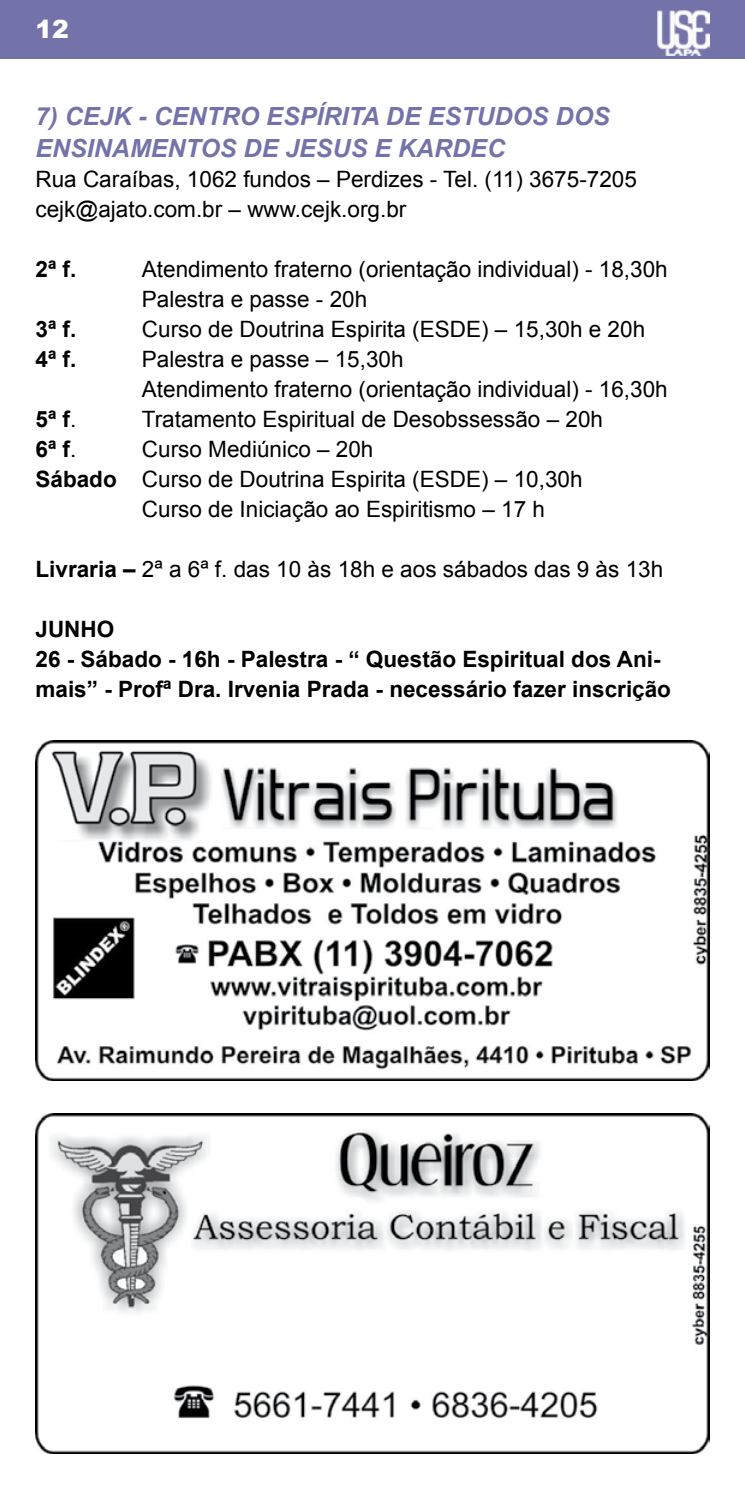
<style>
.page{position:relative;width:745px;height:1489px;background:#fff}
.page>*{position:absolute;margin:0;border:0;box-sizing:border-box;transform-origin:0 0}
.t1{font:italic 700 25px/32.5px "Arial";color:#7473a9}
.t2{font:900 25px "Arial";color:#fff}
.t3{font:22.5px/30px "Arial";color:#000}
.t4{font:700 22.5px/30px "Arial";color:#000}
.s1{font-weight:400}
.s2{font-weight:700}
</style>
<div class="page">
<div style="left:0;top:0;width:744px;height:59px;background:#7473a9"></div>
<img style="left:657px;top:11px;width:52px;height:44px">
<img style="left:35px;top:741px;width:674px;height:339px">
<img style="left:35px;top:1113px;width:674px;height:340px">
<p class="t2" style="left:35px;top:11px;width:35px">12</p>
<p class="t1" style="left:35px;top:100px;width:575px">7) CEJK - CENTRO ESPÍRITA DE ESTUDOS DOS<br>ENSINAMENTOS DE JESUS E KARDEC</p>
<p class="t3" style="left:35px;top:164px;width:602px">Rua Caraíbas, 1062 fundos – Perdizes - Tel. (11) 3675-7205 cejk@ajato.com.br – www.cejk.org.br</p>
<p class="t4" style="left:35px;top:255px;width:42px">2ª f.</p>
<p class="t3" style="left:142px;top:254px;width:527px">Atendimento fraterno (orientação individual) - 18,30h<br>Palestra e passe - 20h</p>
<p class="t4" style="left:35px;top:315px;width:42px">3ª f.</p>
<p class="t3" style="left:142px;top:314px;width:504px">Curso de Doutrina Espirita (ESDE) – 15,30h e 20h</p>
<p class="t4" style="left:35px;top:345px;width:42px">4ª f.</p>
<p class="t3" style="left:142px;top:344px;width:527px">Palestra e passe – 15,30h<br>Atendimento fraterno (orientação individual) - 16,30h</p>
<p class="t4" style="left:35px;top:405px;width:42px">5ª f<span class="s1">.</span></p>
<p class="t3" style="left:142px;top:404px;width:462px">Tratamento Espiritual de Desobssessão – 20h</p>
<p class="t4" style="left:35px;top:435px;width:42px">6ª f<span class="s1">.</span></p>
<p class="t3" style="left:142px;top:434px;width:233px">Curso Mediúnico – 20h</p>
<p class="t3" style="left:35px;top:464px;width:548px"><span class="s2">Sábado</span> Curso de Doutrina Espirita (ESDE) – 10,30h</p>
<p class="t3" style="left:142px;top:494px;width:404px">Curso de Iniciação ao Espiritismo – 17 h</p>
<p class="t3" style="left:35px;top:554px;width:629px"><span class="s2">Livraria –</span> 2ª a 6ª f. das 10 às 18h e aos sábados das 9 às 13h</p>
<p class="t4" style="left:35px;top:615px;width:636px">JUNHO<br>26 - Sábado - 16h - Palestra - “ Questão Espiritual dos Ani&shy;mais” - Profª Dra. Irvenia Prada - necessário fazer inscrição</p>
</div>
